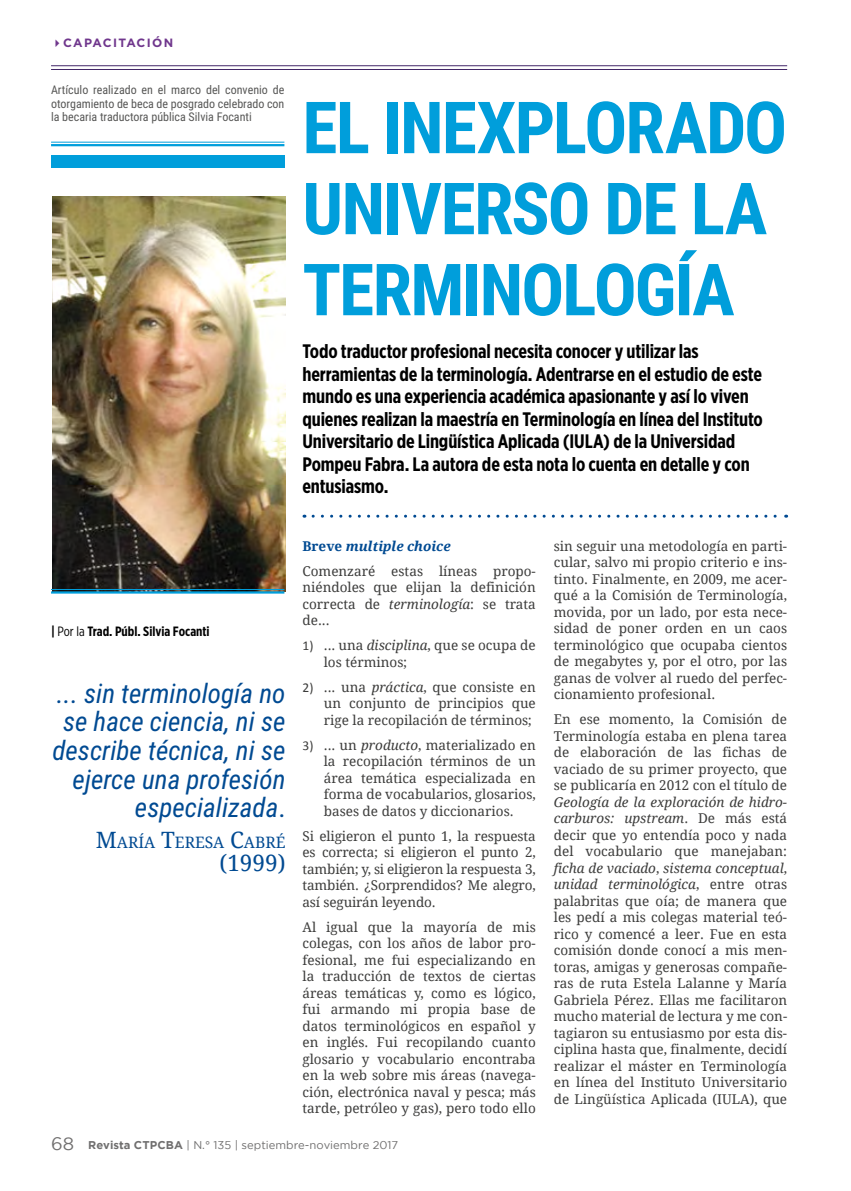
<style>
.page{position:relative;width:851px;height:1191px;background:#fff}
.page>*{position:absolute;margin:0;border:0;box-sizing:border-box;transform-origin:0 0}
.t1{font:700 72px/81px "Roboto Condensed";letter-spacing:-.03em;color:#009edb}
.t2{font:italic 27px/28.5px "Roboto Condensed";color:#004a92;text-align:right}
.t3{font:22.5px "Droid Serif";color:#004a92}
.t4{font:700 19.5px/22.5px "Gotham X Narrow";letter-spacing:-.005em;color:#000}
.t5{font:15.75px "Droid Serif";color:#004a92}
.t6{font:13.5px/16.5px "Droid Serif";color:#3c3c3b;text-align:justify}
.t7{font:700 13.5px "Gotham X Narrow";color:#000}
.t8{font:12px/13.5px "Roboto Condensed";color:#575756;text-align:justify}
.t9{font:700 12px "Gotham";letter-spacing:.11em;color:#70378d}
.t10{font:11.25px "Gotham";color:#706f6f}
.s1{font-weight:400}
.s2{font-style:normal}
.s3{font-size:22.5px}
.s4{font-weight:700;color:#004a92}
.s5{font-weight:700;font-style:italic;color:#004a92}
.s6{font-style:italic}
.s7{font-family:"Calibri"}
.s8{font-size:18px}
.s9{font-weight:700}
</style>
<div class="page">
<hr style="left:51px;top:65px;width:736px;height:1px;background:#432768">
<hr style="left:51px;top:69px;width:736px;height:1px;background:#432768">
<hr style="left:51px;top:142px;width:233px;height:1px;background:#009edb">
<hr style="left:51px;top:144px;width:233px;height:2px;background:#009edb">
<img style="left:52px;top:197px;width:233px;height:394px">
<div style="left:51px;top:155px;width:233px;height:12px;background:#009edb"></div>
<svg style="left:313px;top:514px;width:473px;height:3px"></svg>
<hr style="left:51px;top:589px;width:233px;height:1px;background:#009edb">
<hr style="left:51px;top:591px;width:233px;height:2px;background:#009edb">
<p class="t9" style="left:51px;top:34px;width:124px">✔CAPACITACIÓN</p>
<p class="t8" style="left:51px;top:83px;width:235px">Artículo realizado en el marco del convenio de otorgamiento de beca de posgrado celebrado con la becaria traductora pública Silvia Focanti</p>
<h1 class="t1" style="left:302px;top:84px;width:486px">EL INEXPLORADO<br>UNIVERSO DE LA<br>TERMINOLOGÍA</h1>
<p class="t4" style="left:302px;top:340px;width:462px">Todo traductor profesional necesita conocer y utilizar las herramientas de la terminología. Adentrarse en el estudio de este mundo es una experiencia académica apasionante y así lo viven quienes realizan la maestría en Terminología en línea del Instituto Universitario de Lingüística Aplicada (IULA) de la Universidad Pompeu Fabra. La autora de esta nota lo cuenta en detalle y con entusiasmo.</p>
<p class="t7" style="left:51px;top:622px;width:160px">| <span class="s1">Por la</span> Trad. Públ. Silvia Focanti</p>
<h2 class="t2" style="left:52px;top:678px;width:234px">... sin terminología no se hace ciencia, ni se describe técnica, ni se ejerce una profesión especializada<span class="s2">.</span></h2>
<p class="t5" style="left:96px;top:833px;width:191px"><span class="s3">M</span>ARÍA <span class="s3">T</span>ERESA <span class="s3">C</span>ABRÉ</p>
<h3 class="t3" style="left:219px;top:849px;width:67px">(1999)</h3>
<p class="t6" style="left:302px;top:533px;width:235px;line-height:25px"><span class="s4">Breve</span> <span class="s5">multiple choice<br></span>Comenzaré estas líneas propo-</p>
<p class="t6" style="left:302px;top:579px;width:235px">niéndoles que elijan la definición correcta de <span class="s6">terminología</span>: se trata de...</p>
<p class="t6" style="left:324px;top:637px;width:213px;text-indent:-21px"><span class="s7">1)</span> ... una <span class="s6">disciplina</span>, que se ocupa de los términos;</p>
<p class="t6" style="left:324px;top:678px;width:213px;text-indent:-21px"><span class="s7">2)</span> ... una <span class="s6">práctica</span>, que consiste en un conjunto de principios que rige la recopilación de términos;</p>
<p class="t6" style="left:324px;top:736px;width:213px;text-indent:-21px"><span class="s7">3)</span> ... un <span class="s6">producto</span>, materializado en la recopilación términos de un área temática especializada en forma de vocabularios, glosarios, bases de datos y diccionarios.</p>
<p class="t6" style="left:302px;top:827px;width:235px">Si eligieron el punto 1, la respuesta es correcta; si eligieron el punto 2, también; y, si eligieron la respuesta 3, también. ¿Sorprendidos? Me alegro, así seguirán leyendo.</p>
<p class="t6" style="left:302px;top:918px;width:235px">Al igual que la mayoría de mis colegas, con los años de labor pro&shy;fesional, me fui especializando en la traducción de textos de ciertas áreas temáticas y, como es lógico, fui armando mi propia base de datos terminológicos en español y en inglés. Fui recopilando cuanto glosario y vocabulario encontraba en la web sobre mis áreas (navega&shy;ción, electrónica naval y pesca; más tarde, petróleo y gas), pero todo ello</p>
<p class="t6" style="left:553px;top:537px;width:235px">sin seguir una metodología en parti&shy;cular, salvo mi propio criterio e ins&shy;tinto. Finalmente, en 2009, me acer&shy;qué a la Comisión de Terminología, movida, por un lado, por esta nece&shy;sidad de poner orden en un caos terminológico que ocupaba cientos de megabytes y, por el otro, por las ganas de volver al ruedo del perfec&shy;cionamiento profesional.</p>
<p class="t6" style="left:553px;top:711px;width:235px">En ese momento, la Comisión de Terminología estaba en plena tarea de elaboración de las fichas de vaciado de su primer proyecto, que se publicaría en 2012 con el título de</p>
<p class="t6" style="left:553px;top:793px;width:235px"><span class="s6">Geología de la exploración de hidro&shy;carburos: upstream</span>. De más está decir que yo entendía poco y nada del vocabulario que manejaban: <span class="s6">ficha de vaciado</span>, <span class="s6">sistema conceptual</span>, <span class="s6">unidad terminológica</span>, entre otras palabritas que oía; de manera que les pedí a mis colegas material teó&shy;rico y comencé a leer. Fue en esta comisión donde conocí a mis men&shy;toras, amigas y generosas compañe&shy;ras de ruta Estela Lalanne y María Gabriela Pérez. Ellas me facilitaron mucho material de lectura y me con&shy;tagiaron su entusiasmo por esta dis&shy;ciplina hasta que, finalmente, decidí realizar el máster en Terminología en línea del Instituto Universitario de Lingüística Aplicada (IULA), que</p>
<p class="t10" style="left:51px;top:1138px;width:348px"><span class="s8">68</span> <span class="s9">Revista CTPCBA</span> | N.° 135 | septiembre-noviembre 2017</p>
</div>
